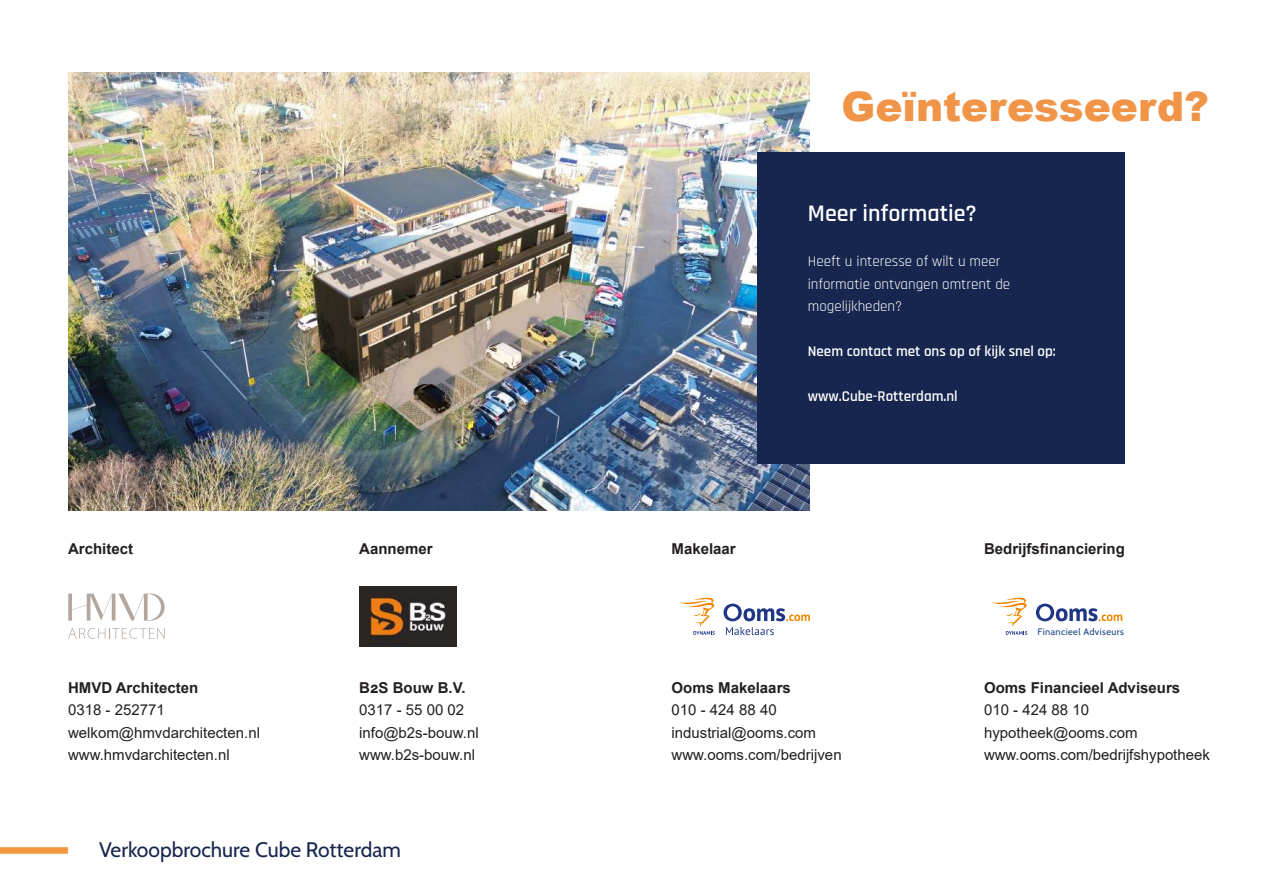
<style>
.page{position:relative;width:1263px;height:893px;background:#fff}
.page>*{position:absolute;margin:0;border:0;box-sizing:border-box;transform-origin:0 0}
.t1{font:900 40.65px "Arial";color:#f09548}
.t2{font:600 24px "Rajdhani";color:#fff}
.t3{font:21px "Cabin";color:#17264d}
.t4{font:15px/22.5px "Arial";color:#231f20}
.t5{font:700 15px "Arial";color:#231f20}
.t6{font:15px/22.5px "Rajdhani";color:#fff}
.t7{font:600 15px "Rajdhani";color:#fff}
.t8{font:9.3px "Cabin";letter-spacing:.04em;color:#1a4486}
</style>
<div class="page">
<img style="left:359px;top:586px;width:98px;height:60px">
<svg style="left:680px;top:598px;width:35px;height:37px"></svg>
<svg style="left:723px;top:604px;width:87px;height:17px"></svg>
<svg style="left:726px;top:627px;width:48px;height:8px"></svg>
<svg style="left:992px;top:598px;width:35px;height:37px"></svg>
<svg style="left:1036px;top:604px;width:86px;height:17px"></svg>
<svg style="left:68px;top:628px;width:97px;height:11px"></svg>
<svg style="left:68px;top:594px;width:97px;height:27px"></svg>
<img style="left:68px;top:72px;width:741px;height:438px">
<div style="left:757px;top:152px;width:368px;height:311px;background:#17264e"></div>
<div style="left:0;top:847px;width:68px;height:7px;background:#f49942"></div>
<h1 class="t1" style="left:841px;top:76px;width:369px">Geïnteresseerd?</h1>
<h2 class="t2" style="left:808px;top:200px;width:171px">Meer informatie?</h2>
<p class="t6" style="left:808px;top:251px;width:204px">Heeft u interesse of wilt u meer informatie ontvangen omtrent de mogelijkheden?</p>
<p class="t7" style="left:808px;top:343px;width:249px">Neem contact met ons op of kijk snel op:</p>
<p class="t7" style="left:808px;top:388px;width:151px">www.Cube-Rotterdam.nl</p>
<p class="t5" style="left:68px;top:538px;width:67px">Architect</p>
<p class="t5" style="left:359px;top:538px;width:75px">Aannemer</p>
<p class="t5" style="left:672px;top:538px;width:66px">Makelaar</p>
<p class="t5" style="left:984px;top:538px;width:142px">Bedrijfsfinanciering</p>
<p class="t5" style="left:68px;top:677px;width:132px">HMVD Architecten</p>
<p class="t4" style="left:68px;top:699px;width:193px">0318 - 252771 welkom@hmvdarchitecten.nl www.hmvdarchitecten.nl</p>
<p class="t5" style="left:359px;top:677px;width:108px">B2S Bouw B.V.</p>
<p class="t4" style="left:359px;top:699px;width:121px">0317 - 55 00 02 info@b2s-bouw.nl www.b2s-bouw.nl</p>
<h3 class="t3" style="left:99px;top:833px;width:303px">Verkoopbrochure Cube Rotterdam</h3>
<p class="t5" style="left:672px;top:677px;width:121px">Ooms Makelaars</p>
<p class="t4" style="left:672px;top:699px;width:172px">010 - 424 88 40 industrial@ooms.com www.ooms.com/bedrijven</p>
<p class="t8" style="left:1038px;top:624px;width:88px">Financieel Adviseurs</p>
<p class="t5" style="left:984px;top:677px;width:198px">Ooms Financieel Adviseurs</p>
<p class="t4" style="left:984px;top:699px;width:227px">010 - 424 88 10 hypotheek@ooms.com www.ooms.com/bedrijfshypotheek</p>
</div>
